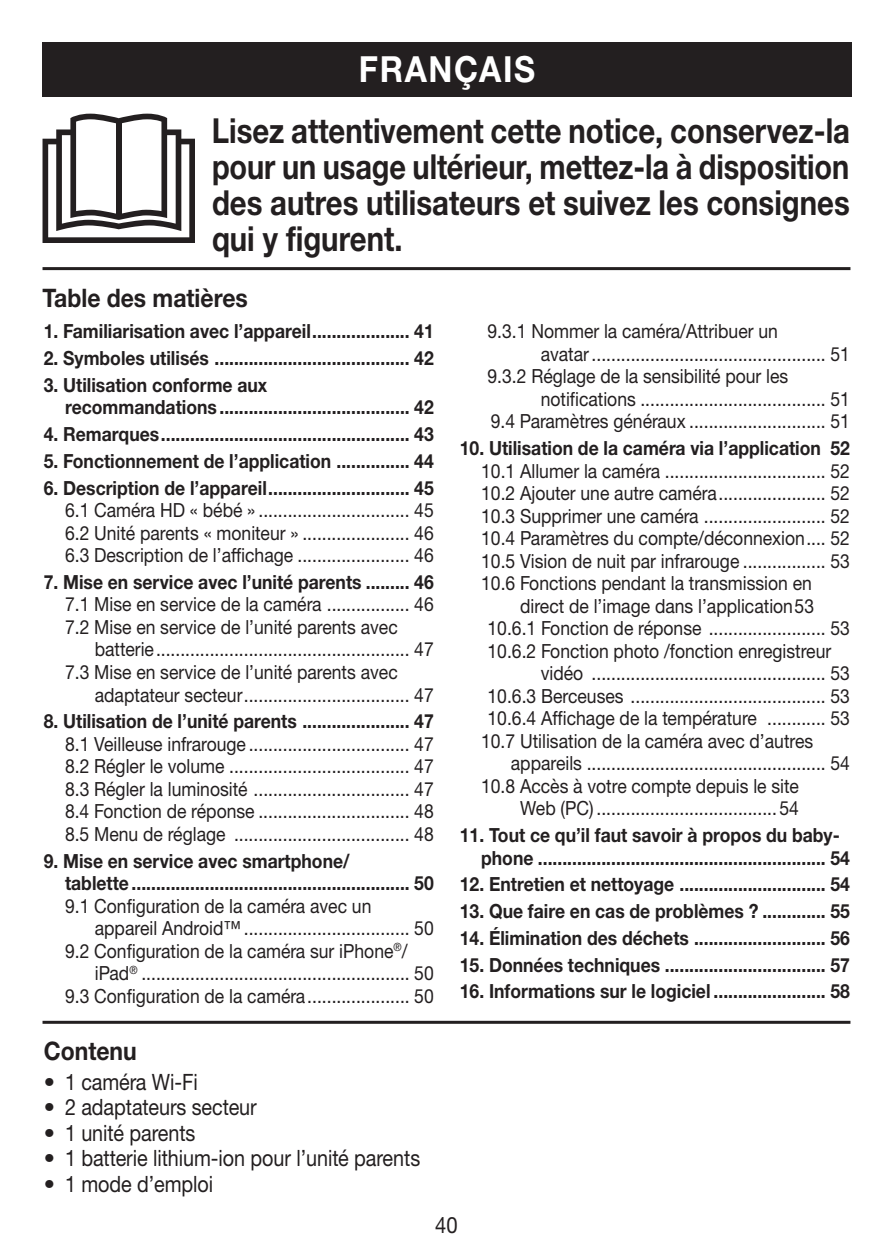
<style>
.page{position:relative;width:893px;height:1259px;background:#fff}
.page>*{position:absolute;margin:0;border:0;box-sizing:border-box;transform-origin:0 0}
.t1{font:700 36px "Helvetica Neue LTW1 G";letter-spacing:.05em;color:#fff;scale:.9 1}
.t2{font:700 34.5px/36px "Helvetica Neue LTW1 G";color:#231f20;text-align:justify;scale:.85 1}
.t3{font:700 25.5px "Helvetica Neue LTW1 G";color:#231f20;scale:.9 1}
.t4{font:22.5px "Helvetica Neue LTW1 G";letter-spacing:-.005em;color:#231f20}
.t5{font:22.5px "Helvetica Neue LTW1 G";letter-spacing:-.005em;color:#231f20;scale:.9 1}
.t6{font:19.5px/22.5px "Helvetica Neue LTW1 G";color:#231f20;text-align:justify;scale:.9 1}
.t7{font:700 19.5px/22.5px "Helvetica Neue LTW1 G";color:#231f20;scale:.9 1}
</style>
<div class="page">
<svg style="left:43px;top:114px;width:152px;height:129px"></svg>
<div style="left:116px;top:121px;width:6px;height:96px;background:#231f20"></div>
<div style="left:43px;top:43px;width:809px;height:54px;background:#231f20"></div>
<hr style="left:43px;top:267px;width:807px;height:3px;background:#231f20">
<hr style="left:43px;top:1020px;width:807px;height:3px;background:#231f20">
<h1 class="t1" style="left:359px;top:47px;width:197px">FRANÇAIS</h1>
<h2 class="t2" style="left:212px;top:113px;width:752px">Lisez attentivement cette notice, conservez-la pour un usage ultérieur, mettez-la à disposition des autres utilisateurs et suivez les consignes qui y figurent.</h2>
<h3 class="t3" style="left:43px;top:283px;width:230px">Table des matières</h3>
<p class="t7" style="left:44px;top:320px;width:435px">1. Familiarisation avec l’appareil .................... 41</p>
<p class="t7" style="left:44px;top:347px;width:435px">2. Symboles utilisés ........................................ 42</p>
<p class="t7" style="left:65px;top:373px;width:411px;text-indent:-21px">3. Utilisation conforme aux<br>recommandations ....................................... 42</p>
<p class="t7" style="left:44px;top:423px;width:435px">4. Remarques ................................................... 43</p>
<p class="t7" style="left:44px;top:449px;width:435px">5. Fonctionnement de l’application ............... 44</p>
<p class="t7" style="left:44px;top:476px;width:435px">6. Description de l’appareil ............................. 45</p>
<p class="t6" style="left:65px;top:499px;width:411px">6.1 Caméra HD « bébé » ............................... 45<br>6.2 Unité parents « moniteur » ...................... 46<br>6.3 Description de l’affichage ....................... 46</p>
<p class="t7" style="left:44px;top:570px;width:435px">7. Mise en service avec l’unité parents ......... 46</p>
<p class="t6" style="left:65px;top:593px;width:411px">7.1 Mise en service de la caméra ................. 46<br>7.2 Mise en service de l’unité parents avec</p>
<p class="t6" style="left:65px;top:638px;width:411px;text-indent:30px">batterie .................................................... 47<br>7.3 Mise en service de l’unité parents avec</p>
<p class="t6" style="left:95px;top:683px;width:378px">adaptateur secteur .................................. 47</p>
<p class="t7" style="left:44px;top:710px;width:435px">8. Utilisation de l’unité parents ...................... 47</p>
<p class="t6" style="left:65px;top:732px;width:411px">8.1 Veilleuse infrarouge ................................. 47<br>8.2 Régler le volume ..................................... 47<br>8.3 Régler la luminosité ................................ 47<br>8.4 Fonction de réponse ............................... 48<br>8.5 Menu de réglage .................................... 48</p>
<p class="t7" style="left:65px;top:849px;width:411px;text-indent:-21px">9. Mise en service avec smartphone/<br>tablette ......................................................... 50</p>
<p class="t6" style="left:65px;top:894px;width:342px">9.1 Configuration de la caméra avec un</p>
<p class="t6" style="left:95px;top:916px;width:378px">appareil Android™ .................................. 50</p>
<p class="t6" style="left:65px;top:939px;width:382px">9.2 Configuration de la caméra sur iPhone<sup>®</sup>/</p>
<p class="t6" style="left:95px;top:961px;width:378px">iPad<sup>®</sup> ....................................................... 50</p>
<p class="t6" style="left:65px;top:984px;width:411px">9.3 Configuration de la caméra ..................... 50</p>
<h3 class="t3" style="left:44px;top:1035px;width:105px">Contenu</h3>
<p class="t4" style="left:44px;top:1068px;width:156px">• 1 caméra Wi-Fi</p>
<p class="t4" style="left:44px;top:1093px;width:215px">• 2 adaptateurs secteur</p>
<p class="t4" style="left:44px;top:1119px;width:153px">• 1 unité parents</p>
<p class="t4" style="left:44px;top:1144px;width:378px">• 1 batterie lithium-ion pour l’unité parents</p>
<p class="t4" style="left:44px;top:1170px;width:171px">• 1 mode d’emploi</p>
<p class="t6" style="left:487px;top:320px;width:324px">9.3.1 Nommer la caméra/Attribuer un</p>
<p class="t6" style="left:541px;top:342px;width:345px">avatar ................................................ 51</p>
<p class="t6" style="left:487px;top:365px;width:336px">9.3.2 Réglage de la sensibilité pour les</p>
<p class="t6" style="left:541px;top:387px;width:345px">notifications ...................................... 51</p>
<p class="t6" style="left:491px;top:410px;width:401px">9.4 Paramètres généraux ............................ 51</p>
<p class="t7" style="left:460px;top:437px;width:435px">10. Utilisation de la caméra via l’application 52</p>
<p class="t6" style="left:481px;top:459px;width:411px">10.1 Allumer la caméra ................................. 52</p>
<p class="t6" style="left:481px;top:482px;width:411px">10.2 Ajouter une autre caméra ...................... 52</p>
<p class="t6" style="left:481px;top:504px;width:411px">10.3 Supprimer une caméra ......................... 52</p>
<p class="t6" style="left:481px;top:527px;width:411px">10.4 Paramètres du compte/déconnexion .... 52</p>
<p class="t6" style="left:481px;top:549px;width:411px">10.5 Vision de nuit par infrarouge ................. 53</p>
<p class="t6" style="left:481px;top:572px;width:369px">10.6 Fonctions pendant la transmission en</p>
<p class="t6" style="left:520px;top:594px;width:328px">direct de l’image dans l’application 53</p>
<p class="t6" style="left:487px;top:617px;width:404px">10.6.1 Fonction de réponse ........................ 53</p>
<p class="t6" style="left:487px;top:639px;width:383px">10.6.2 Fonction photo /fonction enregistreur</p>
<p class="t6" style="left:541px;top:662px;width:345px">vidéo ................................................ 53</p>
<p class="t6" style="left:487px;top:684px;width:404px">10.6.3 Berceuses ........................................ 53</p>
<p class="t6" style="left:487px;top:707px;width:404px">10.6.4 Affichage de la température ............ 53</p>
<p class="t6" style="left:481px;top:729px;width:371px">10.7 Utilisation de la caméra avec d’autres</p>
<p class="t6" style="left:511px;top:752px;width:378px">appareils ................................................. 54</p>
<p class="t6" style="left:481px;top:774px;width:355px">10.8 Accès à votre compte depuis le site</p>
<p class="t6" style="left:520px;top:797px;width:311px">Web (PC) .....................................54</p>
<p class="t7" style="left:481px;top:823px;width:411px;text-indent:-21px">11. Tout ce qu’il faut savoir à propos du baby&shy;phone ........................................................... 54</p>
<p class="t7" style="left:460px;top:873px;width:435px">12. Entretien et nettoyage .............................. 54</p>
<p class="t7" style="left:460px;top:899px;width:435px">13. Que faire en cas de problèmes ? ............. 55</p>
<p class="t7" style="left:460px;top:926px;width:435px">14. Élimination des déchets ........................... 56</p>
<p class="t7" style="left:460px;top:953px;width:435px">15. Données techniques ................................. 57</p>
<p class="t7" style="left:460px;top:980px;width:435px">16. Informations sur le logiciel ....................... 58</p>
<p class="t5" style="left:435px;top:1210px;width:26px">40</p>
</div>
